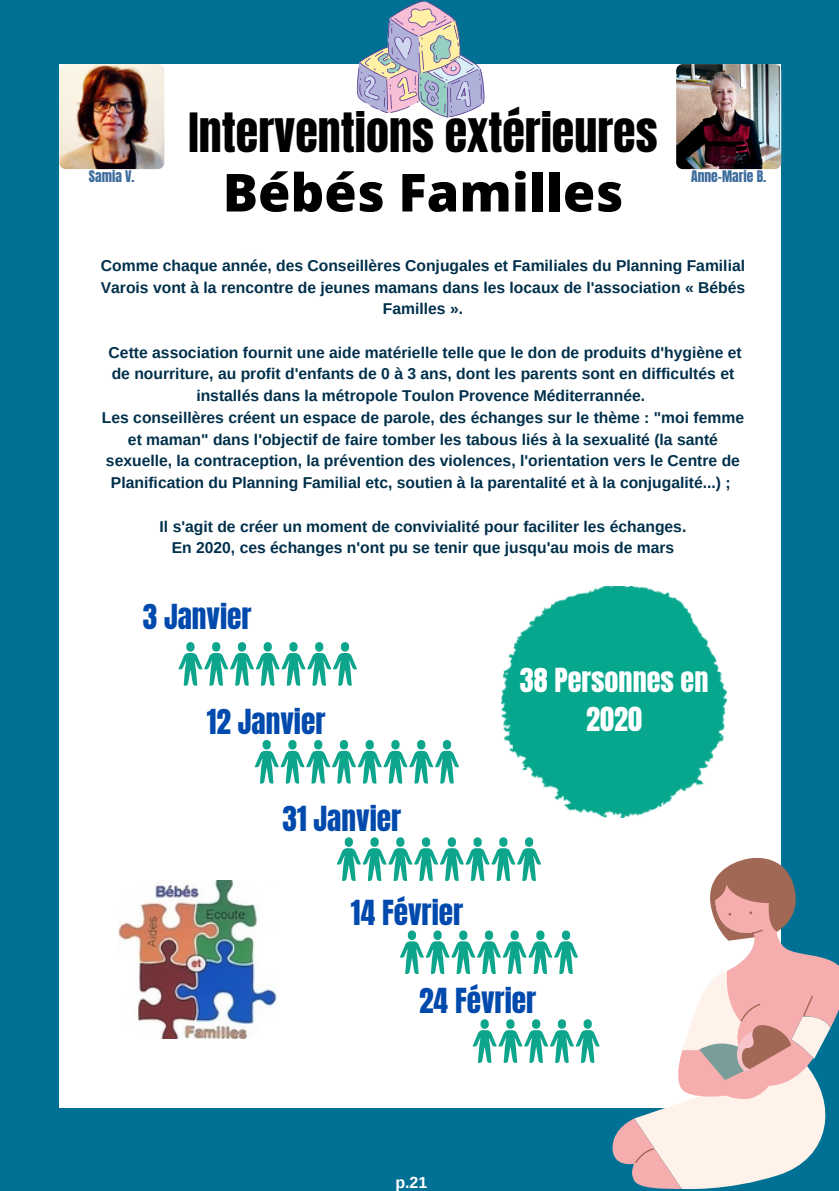
<style>
.page{position:relative;width:839px;height:1191px;background:#fff}
.page>*{position:absolute;margin:0;border:0;box-sizing:border-box;transform-origin:0 0}
.t1{font:800 52.4px "Open Sans";color:#000}
.t2{font:46px "Anton";color:#000}
.t3{font:29.4px "Anton";color:#004aad}
.t4{font:28.2px/39px "Anton";color:#fff;text-align:center}
.t5{font:700 16px "Arimo";color:#fff}
.t6{font:700 15.6px/21.8px "Arimo";color:#00304b;text-align:center}
.t7{font:13.6px "Anton";color:#3d6c9d}
</style>
<div class="page">
<div style="left:0;top:0;width:838px;height:1191px;background:#007194"></div>
<div style="left:59px;top:64px;width:721px;height:1044px;background:#fff"></div>
<svg style="left:178px;top:642px;width:179px;height:44px"></svg>
<svg style="left:255px;top:740px;width:204px;height:44px"></svg>
<svg style="left:337px;top:837px;width:204px;height:44px"></svg>
<svg style="left:400px;top:930px;width:178px;height:44px"></svg>
<svg style="left:472px;top:1019px;width:127px;height:44px"></svg>
<img style="left:118px;top:881px;width:158px;height:158px">
<img style="left:59px;top:64px;width:105px;height:105px;border-radius:7px">
<img style="left:676px;top:64px;width:105px;height:105px;border-radius:7px">
<svg style="left:612px;top:955px;width:226px;height:234px"></svg>
<svg style="left:634px;top:852px;width:179px;height:311px"></svg>
<svg style="left:357px;top:0;width:127px;height:117px"></svg>
<img style="left:501px;top:586px;width:226px;height:231px">
<h2 class="t2" style="left:188px;top:99px;width:470px">Interventions extérieures</h2>
<h1 class="t1" style="left:223px;top:156px;width:402px">Bébés Familles</h1>
<p class="t7" style="left:89px;top:167px;width:47px">Samia V.</p>
<p class="t7" style="left:691px;top:167px;width:77px">Anne-Marie B.</p>
<p class="t6" style="left:101px;top:254px;width:646px">Comme chaque année, des Conseillères Conjugales et Familiales du Planning Familial<br>Varois vont à la rencontre de jeunes mamans dans les locaux de l'association « Bébés<br>Familles ».</p>
<p class="t6" style="left:102px;top:341px;width:643px">Cette association fournit une aide matérielle telle que le don de produits d'hygiène et de nourriture, au profit d'enfants de 0 à 3 ans, dont les parents sont en difficultés et installés dans la métropole Toulon Provence Méditerrannée.<br>Les conseillères créent un espace de parole, des échanges sur le thème : "moi femme et maman" dans l'objectif de faire tomber les tabous liés à la sexualité (la santé sexuelle, la contraception, la prévention des violences, l'orientation vers le Centre de Planification du Planning Familial etc, soutien à la parentalité et à la conjugalité...) ;</p>
<p class="t6" style="left:160px;top:515px;width:528px">Il s'agit de créer un moment de convivialité pour faciliter les échanges.<br>En 2020, ces échanges n'ont pu se tenir que jusqu'au mois de mars</p>
<h3 class="t3" style="left:143px;top:596px;width:110px">3 Janvier</h3>
<h3 class="t3" style="left:207px;top:701px;width:120px">12 Janvier</h3>
<h3 class="t3" style="left:282px;top:798px;width:120px">31 Janvier</h3>
<h3 class="t3" style="left:351px;top:891px;width:114px">14 Février</h3>
<h3 class="t4" style="left:520px;top:661px;width:190px">38 Personnes en<br>2020</h3>
<h3 class="t3" style="left:419px;top:980px;width:119px">24 Février</h3>
<p class="t5" style="left:395px;top:1173px;width:34px">p.21</p>
</div>
